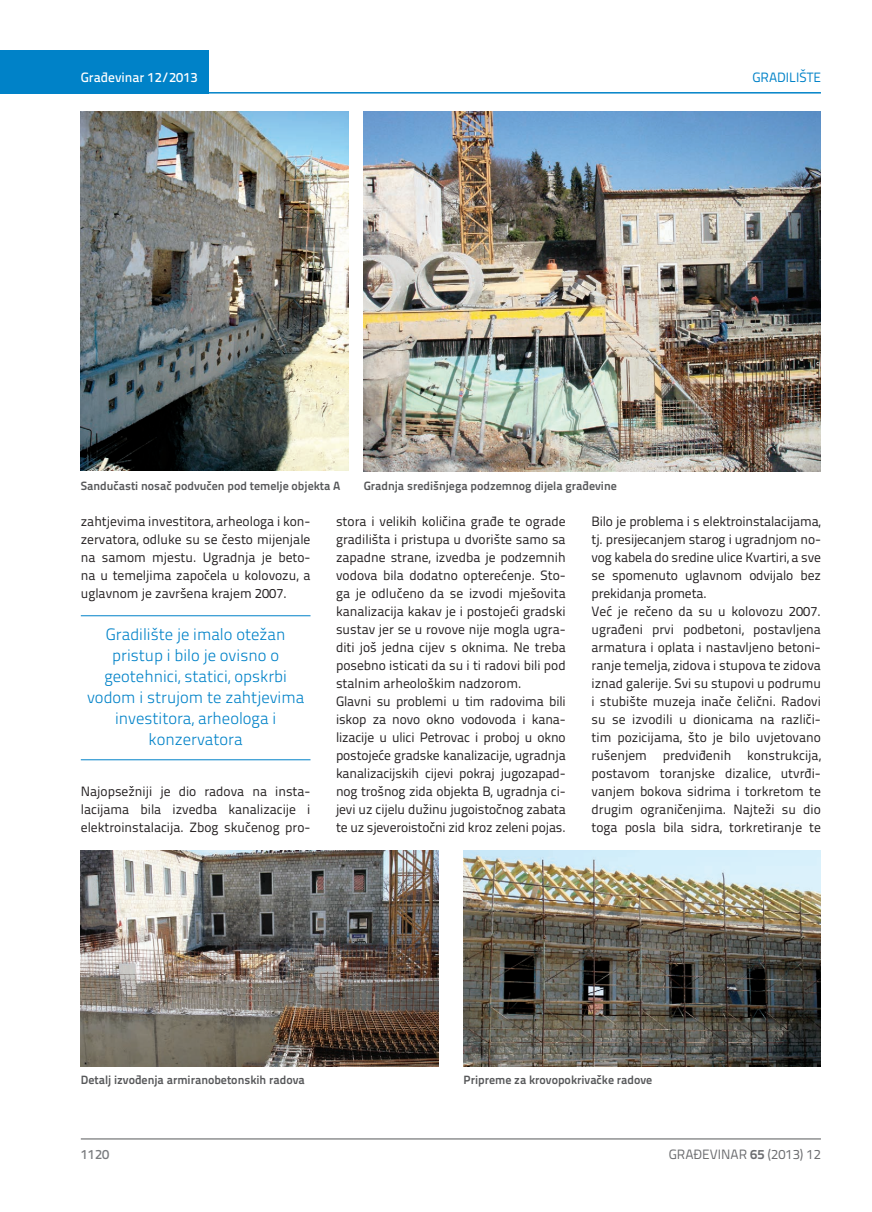
<style>
.page{position:relative;width:872px;height:1212px;background:#fff}
.page>*{position:absolute;margin:0;border:0;box-sizing:border-box;transform-origin:0 0}
.t1{font:300 16.5px/21px "Titillium Text 22 L";color:#0082c8;text-align:center}
.t2{font:13.5px/18px "Titillium Text 22 L";color:#231f20;text-align:justify}
.t3{font:13.5px "Titillium Text 22 L";color:#6c6d70}
.t4{font:500 13.5px "Titillium Text 22 L";color:#fff}
.t5{font:13.5px "Titillium Text 22 L";color:#0082c8}
.t6{font:500 13.5px "Titillium Text 22 L";color:#787a7d}
.t7{font:700 12px "Titillium Text 22 L";color:#57585a}
.s1{font-weight:700}
</style>
<div class="page">
<hr style="left:81px;top:1139px;width:740px;height:1px;background:#57585a">
<div style="left:0;top:50px;width:208px;height:44px;background:#0082c8"></div>
<hr style="left:0;top:92px;width:821px;height:2px;background:#0082c8">
<hr style="left:81px;top:615px;width:229px;height:1px;background:#0082c8">
<hr style="left:81px;top:759px;width:229px;height:1px;background:#0082c8">
<img style="left:81px;top:112px;width:267px;height:358px">
<img style="left:364px;top:112px;width:457px;height:360px">
<img style="left:81px;top:850px;width:357px;height:216px">
<img style="left:463px;top:850px;width:358px;height:216px">
<p class="t4" style="left:81px;top:67px;width:118px">Građevinar 12/2013</p>
<p class="t5" style="left:752px;top:68px;width:70px">GRADILIŠTE</p>
<p class="t7" style="left:81px;top:476px;width:261px">Sandučasti nosač podvučen pod temelje objekta A</p>
<p class="t7" style="left:364px;top:476px;width:255px">Gradnja središnjega podzemnog dijela građevine</p>
<p class="t2" style="left:81px;top:511px;width:231px">zahtjevima investitora, arheologa i kon&shy;zervatora, odluke su se često mijenjale na samom mjestu. Ugradnja je beto&shy;na u temeljima započela u kolovozu, a uglavnom je završena krajem 2007.</p>
<p class="t1" style="left:87px;top:623px;width:219px">Gradilište je imalo otežan pristup i bilo je ovisno o geotehnici, statici, opskrbi vodom i strujom te zahtjevima investitora, arheologa i konzervatora</p>
<p class="t2" style="left:81px;top:782px;width:231px">Najopsežniji je dio radova na insta&shy;lacijama bila izvedba kanalizacije i elektroinstalacija. Zbog skučenog pro-</p>
<p class="t2" style="left:336px;top:511px;width:231px;text-align:left">stora i velikih količina građe te ograde gradilišta i pristupa u dvorište samo sa zapadne strane, izvedba je podzemnih vodova bila dodatno opterećenje. Sto&shy;ga je odlučeno da se izvodi mješovita kanalizacija kakav je i postojeći gradski sustav jer se u rovove nije mogla ugra&shy;diti još jedna cijev s oknima. Ne treba posebno isticati da su i ti radovi bili pod stalnim arheološkim nadzorom.<br>Glavni su problemi u tim radovima bili iskop za novo okno vodovoda i kana&shy;lizacije u ulici Petrovac i proboj u okno postojeće gradske kanalizacije, ugradnja kanalizacijskih cijevi pokraj jugozapad&shy;nog trošnog zida objekta B, ugradnja ci&shy;jevi uz cijelu dužinu jugoistočnog zabata te uz sjeveroistočni zid kroz zeleni pojas.</p>
<p class="t2" style="left:591px;top:511px;width:231px;text-align:left">Bilo je problema i s elektroinstalacijama, tj. presijecanjem starog i ugradnjom no&shy;vog kabela do sredine ulice Kvartiri, a sve se spomenuto uglavnom odvijalo bez prekidanja prometa.<br>Već je rečeno da su u kolovozu 2007. ugrađeni prvi podbetoni, postavljena armatura i oplata i nastavljeno betoni&shy;ranje temelja, zidova i stupova te zidova iznad galerije. Svi su stupovi u podrumu i stubište muzeja inače čelični. Radovi su se izvodili u dionicama na različi&shy;tim pozicijama, što je bilo uvjetovano rušenjem predviđenih konstrukcija, postavom toranjske dizalice, utvrđi&shy;vanjem bokova sidrima i torkretom te drugim ograničenjima. Najteži su dio toga posla bila sidra, torkretiranje te</p>
<p class="t7" style="left:81px;top:1071px;width:225px">Detalj izvođenja armiranobetonskih radova</p>
<p class="t7" style="left:463px;top:1071px;width:190px">Pripreme za krovopokrivačke radove</p>
<p class="t6" style="left:81px;top:1144px;width:30px">1120</p>
<p class="t3" style="left:669px;top:1144px;width:154px">GRAĐEVINAR <span class="s1">65</span> (2013) 12</p>
</div>
